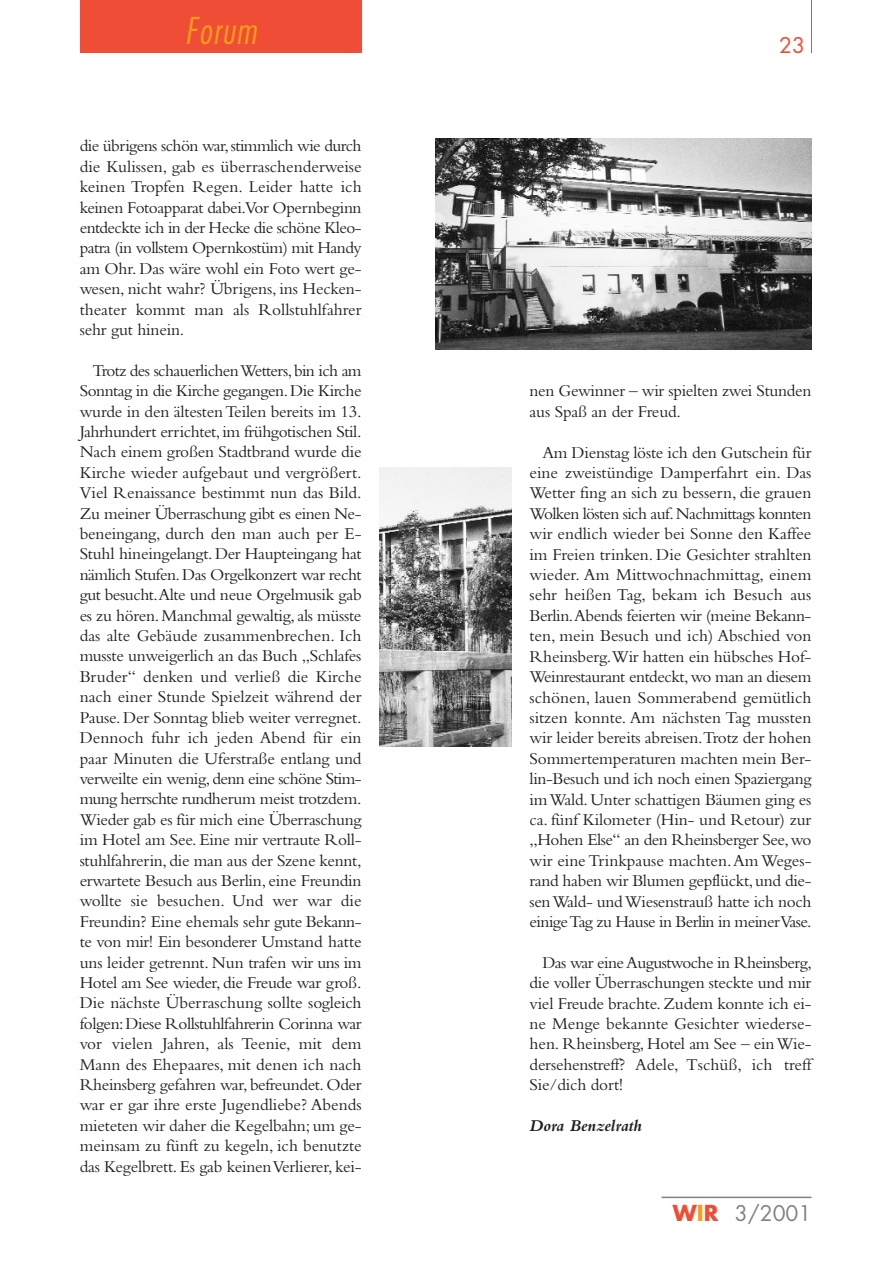
<style>
.page{position:relative;width:893px;height:1263px;background:#fff}
.page>*{position:absolute;margin:0;border:0;box-sizing:border-box;transform-origin:0 0}
.t1{font:italic 300 condensed 36px "Futura";color:#f89c1c}
.t2{font:21px "Futura";color:#808285}
.t3{font:21px "Futura";color:#ef4d35}
.t4{font:17.25px/20.4px "Bembo";letter-spacing:-.01em;color:#231f20;text-align:justify}
.t5{font:italic 700 17.25px "Bembo";color:#231f20}
.s1{font-weight:700;font-size:21.45px;color:#ef4d35}
.s2{font-weight:700;font-size:21.45px;color:#f89c1c}
</style>
<div class="page">
<div style="left:80px;top:0;width:281px;height:53px;background:#ef4d35"></div>
<hr style="left:811px;top:0;width:1px;height:53px;background:#ef4d35">
<hr style="left:661px;top:1197px;width:150px;height:1px;background:#808285">
<img style="left:379px;top:467px;width:132px;height:280px">
<img style="left:436px;top:139px;width:375px;height:210px">
<h1 class="t1" style="left:185px;top:14px;width:79px">Forum</h1>
<p class="t4" style="left:80px;top:137px;width:283px">die übrigens schön war,stimmlich wie durch die Kulissen, gab es überraschenderweise keinen Tropfen Regen. Leider hatte ich keinen Fotoapparat dabei.Vor Opernbeginn entdeckte ich in der Hecke die schöne Kleo&shy;patra (in vollstem Opernkostüm) mit Handy am Ohr. Das wäre wohl ein Foto wert ge&shy;wesen, nicht wahr? Übrigens, ins Hecken&shy;theater kommt man als Rollstuhlfahrer sehr gut hinein.</p>
<p class="t4" style="left:80px;top:361px;width:283px;text-indent:13px">Trotz des schauerlichen Wetters,bin ich am Sonntag in die Kirche gegangen.Die Kirche wurde in den ältesten Teilen bereits im 13.<br>Jahrhundert errichtet,im frühgotischen Stil.<br>Nach einem großen Stadtbrand wurde die Kirche wieder aufgebaut und vergrößert.<br>Viel Renaissance bestimmt nun das Bild.<br>Zu meiner Überraschung gibt es einen Ne&shy;beneingang, durch den man auch per E-Stuhl hineingelangt. Der Haupteingang hat nämlich Stufen.Das Orgelkonzert war recht gut besucht.Alte und neue Orgelmusik gab es zu hören. Manchmal gewaltig, als müsste das alte Gebäude zusammenbrechen. Ich musste unweigerlich an das Buch „Schlafes Bruder“ denken und verließ die Kirche nach einer Stunde Spielzeit während der Pause.Der Sonntag blieb weiter verregnet.<br>Dennoch fuhr ich jeden Abend für ein paar Minuten die Uferstraße entlang und verweilte ein wenig, denn eine schöne Stim&shy;mung herrschte rundherum meist trotzdem.<br>Wieder gab es für mich eine Überraschung im Hotel am See. Eine mir vertraute Roll&shy;stuhlfahrerin, die man aus der Szene kennt, erwartete Besuch aus Berlin, eine Freundin wollte sie besuchen. Und wer war die Freundin? Eine ehemals sehr gute Bekann&shy;te von mir! Ein besonderer Umstand hatte uns leider getrennt. Nun trafen wir uns im Hotel am See wieder, die Freude war groß.<br>Die nächste Überraschung sollte sogleich folgen:Diese Rollstuhlfahrerin Corinna war vor vielen Jahren, als Teenie, mit dem Mann des Ehepaares, mit denen ich nach Rheinsberg gefahren war, befreundet. Oder war er gar ihre erste Jugendliebe? Abends mieteten wir daher die Kegelbahn; um ge&shy;meinsam zu fünft zu kegeln, ich benutzte das Kegelbrett. Es gab keinen Verlierer, kei-</p>
<p class="t3" style="left:779px;top:36px;width:27px">23</p>
<p class="t4" style="left:529px;top:382px;width:283px">nen Gewinner – wir spielten zwei Stunden aus Spaß an der Freud.</p>
<p class="t4" style="left:529px;top:443px;width:283px;text-indent:13px">Am Dienstag löste ich den Gutschein für eine zweistündige Damperfahrt ein. Das Wetter fing an sich zu bessern, die grauen Wolken lösten sich auf.Nachmittags konnten wir endlich wieder bei Sonne den Kaffee im Freien trinken. Die Gesichter strahlten wieder. Am Mittwochnachmittag, einem sehr heißen Tag, bekam ich Besuch aus Berlin.Abends feierten wir (meine Bekann&shy;ten, mein Besuch und ich) Abschied von Rheinsberg.Wir hatten ein hübsches Hof-Weinrestaurant entdeckt,wo man an diesem schönen, lauen Sommerabend gemütlich sitzen konnte. Am nächsten Tag mussten wir leider bereits abreisen.Trotz der hohen Sommertemperaturen machten mein Ber&shy;lin-Besuch und ich noch einen Spaziergang im Wald.Unter schattigen Bäumen ging es ca. fünf Kilometer (Hin- und Retour) zur „Hohen Else“ an den Rheinsberger See,wo wir eine Trinkpause machten.Am Weges&shy;rand haben wir Blumen gepflückt,und die&shy;senWald- und Wiesenstrauß hatte ich noch einige Tag zu Hause in Berlin in meiner Vase.</p>
<p class="t4" style="left:529px;top:953px;width:284px;text-indent:13px">Das war eine Augustwoche in Rheinsberg, die voller Überraschungen steckte und mir viel Freude brachte.Zudem konnte ich ei&shy;ne Menge bekannte Gesichter wiederse&shy;hen. Rheinsberg, Hotel am See – ein Wie&shy;dersehenstreff? Adele, Tschüß, ich treff Sie/dich dort!</p>
<p class="t5" style="left:529px;top:1119px;width:114px">Dora Benzelrath</p>
<p class="t2" style="left:673px;top:1204px;width:140px"><span class="s1">W</span><span class="s2">I</span><span class="s1">R</span> 3/2001</p>
</div>
